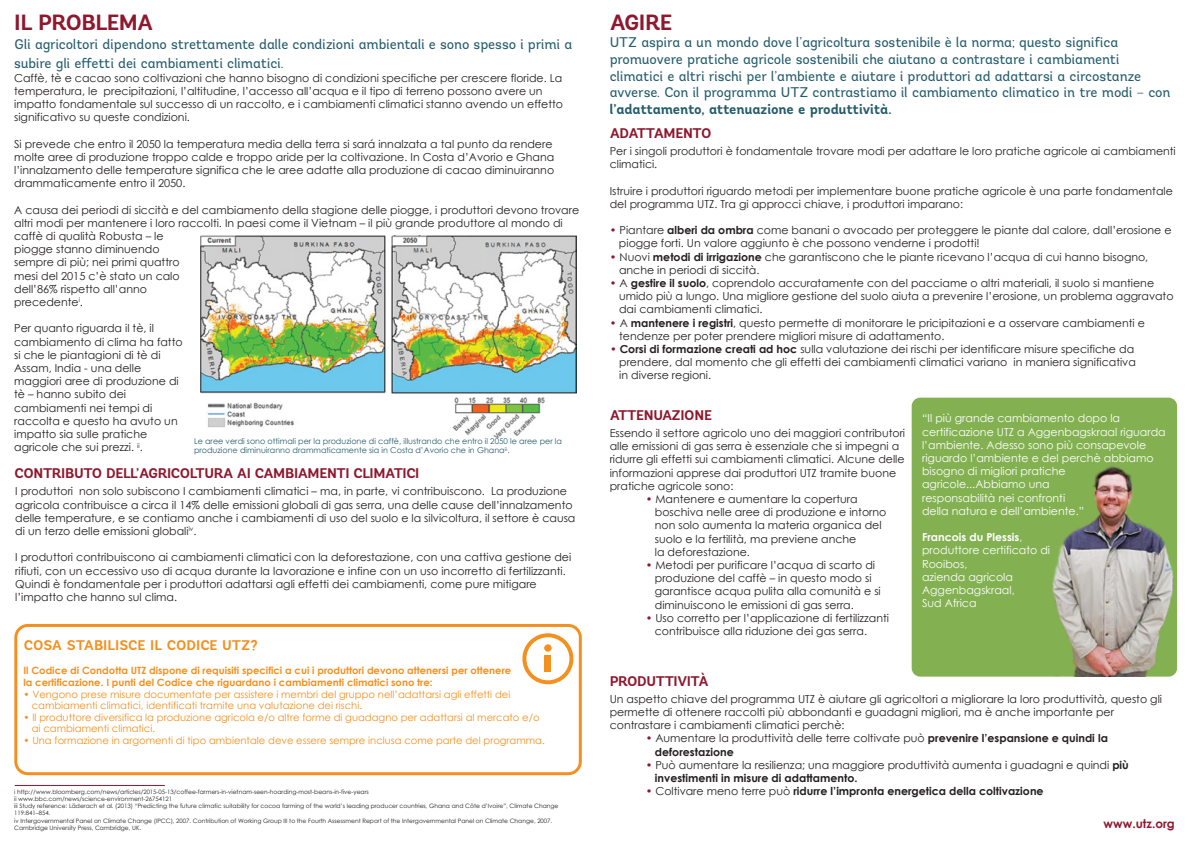
<style>
.page{position:relative;width:1191px;height:842px;background:#fff}
.page>*{position:absolute;margin:0;border:0;box-sizing:border-box;transform-origin:0 0}
.t1{font:700 22px "Andes";letter-spacing:-.04em;color:#8e182e}
.t2{font:14px/16.8px "Andes";letter-spacing:-.01em;color:#245c6b}
.t3{font:700 14px "Andes";letter-spacing:-.04em;color:#8e182e}
.t4{font:700 14px "Andes";letter-spacing:-.015em;color:#245c6b}
.t5{font:700 14px "Andes";letter-spacing:-.025em;color:#f49020}
.t6{font:700 12px "Century Gothic";color:#8e182e}
.t7{font:11px/13.2px "Century Gothic";color:#231f20}
.t8{font:11px/13.2px "Century Gothic";color:#fff}
.t9{font:700 11px "Century Gothic";color:#231f20}
.t10{font:10px/11.5px "Century Gothic";color:#f49020}
.t11{font:700 10px/12px "Century Gothic";color:#f49020}
.t12{font:8px/9.6px "Century Gothic";color:#245c6b}
.t13{font:6px/7.2px "Century Gothic";color:#231f20}
.s1{color:#8e182e}
.s2{font-weight:700}
.s3{font-weight:400;color:#8e182e}
.s4{font-weight:400}
</style>
<div class="page">
<div style="left:14px;top:624px;width:568px;height:151px;border:3px solid #f49020;border-radius:12px"></div>
<svg style="left:522px;top:633px;width:52px;height:51px"></svg>
<div style="left:544px;top:644px;width:7px;height:8px;background:#f49020;border-radius:50%"></div>
<div style="left:544px;top:655px;width:7px;height:17px;background:#f49020"></div>
<hr style="left:15px;top:785px;width:150px;height:1px;background:#8e182e">
<img style="left:201px;top:236px;width:375px;height:202px">
<div style="left:911px;top:398px;width:266px;height:279px;background:#83b152;border-radius:9px"></div>
<img style="left:1052px;top:466px;width:122px;height:211px">
<h1 class="t1" style="left:14px;top:9px;width:140px">IL PROBLEMA</h1>
<p class="t2" style="left:14px;top:35px;width:559px;line-height:19px">Gli agricoltori dipendono strettamente dalle condizioni ambientali e sono spesso i primi a subire gli effetti dei cambiamenti climatici.</p>
<p class="t7" style="left:14px;top:71px;width:550px">Caffè, tè e cacao sono coltivazioni che hanno bisogno di condizioni specifiche per crescere floride. La temperatura, le precipitazioni, l’altitudine, l’accesso all’acqua e il tipo di terreno possono avere un impatto fondamentale sul successo di un raccolto, e i cambiamenti climatici stanno avendo un effetto significativo su queste condizioni.</p>
<p class="t7" style="left:14px;top:137px;width:541px">Si prevede che entro il 2050 la temperatura media della terra si sará innalzata a tal punto da rendere molte aree di produzione troppo calde e troppo aride per la coltivazione. In Costa d’Avorio e Ghana l’innalzamento delle temperature significa che le aree adatte alla produzione di cacao diminuiranno drammaticamente entro il 2050.</p>
<p class="t7" style="left:14px;top:203px;width:566px">A causa dei periodi di siccità e del cambiamento della stagione delle piogge, i produttori devono trovare altri modi per mantenere i loro raccolti. In paesi come il Vietnam – il più grande produttore al mondo di caffè di qualità Robusta – le<br>piogge stanno diminuendo<br>sempre di più; nei primi quattro<br>mesi del 2015 c’è stato un calo<br>dell’86% rispetto all’anno<br>precedente<sup>i</sup>.</p>
<p class="t7" style="left:14px;top:322px;width:170px">Per quanto riguarda il tè, il cambiamento di clima ha fatto si che le piantagioni di tè di<br>Assam, India - una delle maggiori aree di produzione di tè – hanno subito dei cambiamenti nei tempi di raccolta e questo ha avuto un impatto sia sulle pratiche agricole che sui prezzi. <sup>ii</sup>.</p>
<p class="t12" style="left:194px;top:436px;width:369px">Le aree verdi sono ottimali per la produzione di caffè, illustrando che entro il 2050 le aree per la produzione diminuiranno drammaticamente sia in Costa d’Avorio che in Ghana<sup>iii</sup>.</p>
<p class="t3" style="left:14px;top:464px;width:407px">CONTRIBUTO DELL’AGRICOLTURA AI CAMBIAMENTI CLIMATICI</p>
<p class="t7" style="left:15px;top:485px;width:562px">I produttori non solo subiscono I cambiamenti climatici – ma, in parte, vi contribuiscono. La produzione agricola contribuisce a circa il 14% delle emissioni globali di gas serra, una delle cause dell’innalzamento delle temperature, e se contiamo anche i cambiamenti di uso del suolo e la silvicoltura, il settore è causa di un terzo delle emissioni globali<sup>iv</sup>.</p>
<p class="t7" style="left:15px;top:551px;width:557px">I produttori contribuiscono ai cambiamenti climatici con la deforestazione, con una cattiva gestione dei rifiuti, con un eccessivo uso di acqua durante la lavorazione e infine con un uso incorretto di fertilizzanti.<br>Quindi è fondamentale per i produttori adattarsi agli effetti dei cambiamenti, come pure mitigare l’impatto che hanno sul clima.</p>
<p class="t5" style="left:23px;top:636px;width:236px">COSA STABILISCE IL CODICE UTZ?</p>
<p class="t11" style="left:23px;top:664px;width:489px">Il Codice di Condotta UTZ dispone di requisiti specifici a cui i produttori devono attenersi per ottenere la certificazione. I punti del Codice che riguardano i cambiamenti climatici sono tre:</p>
<p class="t10" style="left:32px;top:688px;width:480px;text-indent:-8px">• Vengono prese misure documentate per assistere i membri del gruppo nell’adattarsi agli effetti dei cambiamenti climatici, identificati tramite una valutazione dei rischi.</p>
<p class="t10" style="left:32px;top:711px;width:509px;text-indent:-8px">• Il produttore diversifica la produzione agricola e/o altre forme di guadagno per adattarsi al mercato e/o ai cambiamenti climatici.</p>
<p class="t10" style="left:23px;top:734px;width:523px">• Una formazione in argomenti di tipo ambientale deve essere sempre inclusa come parte del programma.</p>
<p class="t13" style="left:14px;top:788px;width:546px">i http://www.bloomberg.com/news/articles/2015-05-13/coffee-farmers-in-vietnam-seen-hoarding-most-beans-in-five-years<br>ii www.bbc.com/news/science-environment-26754121<br>iii Study reference: Läderach et al. (2013) “Predicting the future climatic suitability for cocoa farming of the world’s leading producer countries, Ghana and Côte d’Ivoire”, Climate Change 119:841–854.<br>iv Intergovernmental Panel on Climate Change (IPCC), 2007. Contribution of Working Group III to the Fourth Assessment Report of the Intergovernmental Panel on Climate Change, 2007.<br>Cambridge University Press, Cambridge, UK.</p>
<h1 class="t1" style="left:609px;top:9px;width:65px">AGIRE</h1>
<p class="t2" style="left:609px;top:34px;width:562px">UTZ aspira a un mondo dove l’agricoltura sostenibile è la norma; questo significa promuovere pratiche agricole sostenibili che aiutano a contrastare i cambiamenti climatici e altri rischi per l’ambiente e aiutare i produttori ad adattarsi a circostanze avverse. Con il programma UTZ contrastiamo il cambiamento climatico in tre modi – con</p>
<p class="t4" style="left:609px;top:100px;width:283px">l’adattamento, attenuazione e produttività.</p>
<p class="t7" style="left:609px;top:144px;width:567px">Per i singoli produttori è fondamentale trovare modi per adattare le loro pratiche agricole ai cambiamenti climatici.</p>
<p class="t7" style="left:610px;top:184px;width:564px">Istruire i produttori riguardo metodi per implementare buone pratiche agricole è una parte fondamentale del programma UTZ. Tra gi approcci chiave, i produttori imparano:</p>
<p class="t7" style="left:619px;top:223px;width:554px;text-indent:-9px"><span class="s1">•</span> Piantare <span class="s2">alberi da ombra</span> come banani o avocado per proteggere le piante dal calore, dall’erosione e piogge forti. Un valore aggiunto è che possono venderne i prodotti!</p>
<p class="t7" style="left:619px;top:250px;width:531px;text-indent:-9px"><span class="s1">•</span> Nuovi <span class="s2">metodi di irrigazione</span> che garantiscono che le piante ricevano l’acqua di cui hanno bisogno, anche in periodi di siccità.</p>
<p class="t7" style="left:619px;top:276px;width:556px;text-indent:-9px"><span class="s1">•</span> A <span class="s2">gestire il suolo</span>, coprendolo accuratamente con del pacciame o altri materiali, il suolo si mantiene umido più a lungo. Una migliore gestione del suolo aiuta a prevenire l’erosione, un problema aggravato dai cambiamenti climatici.</p>
<p class="t7" style="left:619px;top:316px;width:527px;text-indent:-9px"><span class="s1">•</span> A <span class="s2">mantenere i registri</span>, questo permette di monitorare le pricipitazioni e a osservare cambiamenti e tendenze per poter prendere migliori misure di adattamento.</p>
<p class="t7" style="left:619px;top:342px;width:518px;text-indent:-9px"><span class="s1">•</span> <span class="s2">Corsi di formazione creati ad hoc</span> sulla valutazione dei rischi per identificare misure specifiche da prendere, dal momento che gli effetti dei cambiamenti climatici variano in maniera significativa in diverse regioni.</p>
<p class="t3" style="left:609px;top:125px;width:104px">ADATTAMENTO</p>
<p class="t3" style="left:609px;top:407px;width:104px">ATTENUAZIONE</p>
<p class="t7" style="left:609px;top:426px;width:297px">Essendo il settore agricolo uno dei maggiori contributori alle emissioni di gas serra è essenziale che si impegni a ridurre gli effetti sui cambiamenti climatici. Alcune delle informazioni apprese dai produttori UTZ tramite buone pratiche agricole sono:</p>
<p class="t7" style="left:655px;top:492px;width:233px;text-indent:-9px"><span class="s1">•</span> Mantenere e aumentare la copertura boschiva nelle aree di produzione e intorno non solo aumenta la materia organica del suolo e la fertilità, ma previene anche<br>la deforestazione.</p>
<p class="t7" style="left:655px;top:558px;width:227px;text-indent:-9px"><span class="s1">•</span> Metodi per purificare l’acqua di scarto di produzione del caffè – in questo modo si garantisce acqua pulita alla comunità e si diminuiscono le emissioni di gas serra.</p>
<p class="t7" style="left:655px;top:611px;width:236px;text-indent:-9px"><span class="s1">•</span> Uso corretto per l’applicazione di fertilizzanti contribuisce alla riduzione dei gas serra.</p>
<p class="t3" style="left:609px;top:672px;width:101px">PRODUTTIVITÀ</p>
<p class="t8" style="left:922px;top:412px;width:245px">“Il più grande cambiamento dopo la certificazione UTZ a Aggenbagskraal riguarda l’ambiente. Adesso sono più consapevole riguardo l’ambiente e del perchè abbiamo bisogno di migliori pratiche agricole...Abbiamo una<br>responsabilità nei confronti<br>della natura e dell’ambiente.”</p>
<p class="t8" style="left:922px;top:530px;width:129px"><span class="s2">Francois du Plessis</span>, produttore certificato di<br>Rooibos,<br>azienda agricola<br>Aggenbagskraal,<br>Sud Africa</p>
<p class="t7" style="left:609px;top:692px;width:554px">Un aspetto chiave del programma UTZ è aiutare gli agricoltori a migliorare la loro produttività, questo gli permette di ottenere raccolti più abbondanti e guadagni migliori, ma è anche importante per contrastare i cambiamenti climatici perchè:</p>
<p class="t7" style="left:655px;top:732px;width:454px;text-indent:-9px"><span class="s1">•</span> Aumentare la produttività delle terre coltivate può <span class="s2">prevenire l’espansione e quindi la deforestazione</span></p>
<p class="t7" style="left:655px;top:758px;width:475px;text-indent:-9px"><span class="s1">•</span> Può aumentare la resilienza; una maggiore produttività aumenta i guadagni e quindi <span class="s2">più investimenti in misure di adattamento.</span></p>
<p class="t9" style="left:645px;top:783px;width:399px"><span class="s3">•</span> <span class="s4">Coltivare meno terre può</span> ridurre l’impronta energetica della coltivazione</p>
<p class="t6" style="left:1103px;top:814px;width:73px">www.utz.org</p>
</div>
